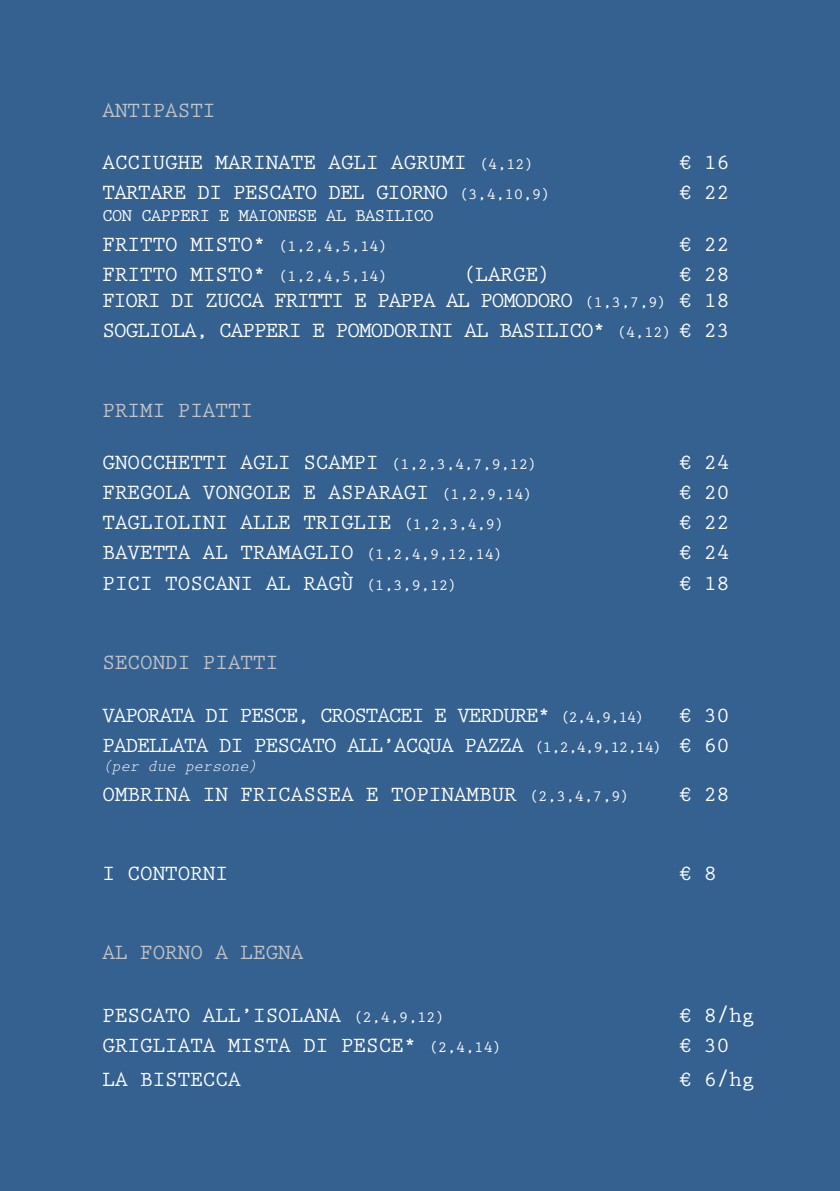
<style>
.page{position:relative;width:840px;height:1191px;background:#fff}
.page>*{position:absolute;margin:0;border:0;box-sizing:border-box;transform-origin:0 0}
.t1{font:700 22px "Prestige Elite Std";letter-spacing:-.03em;color:#fff}
.t2{font:700 22px/30px "Prestige Elite Std";letter-spacing:-.07em;color:#fff;text-align:right}
.t3{font:700 22px/26.4px "Prestige Elite Std";letter-spacing:-.08em;color:#fff;text-align:right}
.t4{font:700 22px "Prestige Elite Std";letter-spacing:-.03em;color:#c2c4c7}
.t5{font:700 22px "Prestige Elite Std";letter-spacing:-.06em;color:#fff}
.t6{font:700 18px "Prestige Elite Std";letter-spacing:-.06em;color:#fff}
.t7{font:italic 16px "Prestige Elite Std";letter-spacing:-.03em;color:#fff}
.s1{font-size:16px}
</style>
<div class="page">
<div style="left:0;top:0;width:839px;height:1191px;background:#356190"></div>
<p class="t4" style="left:102px;top:98px;width:115px">ANTIPASTI</p>
<p class="t1" style="left:102px;top:151px;width:433px">ACCIUGHE MARINATE AGLI AGRUMI <span class="s1">(4,12)</span></p>
<p class="t1" style="left:678px;top:151px;width:52px">€ 16</p>
<p class="t5" style="left:102px;top:181px;width:450px">TARTARE DI PESCATO DEL GIORNO <span class="s1">(3,4,10,9)</span></p>
<p class="t1" style="left:678px;top:181px;width:52px">€ 22</p>
<p class="t6" style="left:102px;top:206px;width:333px">CON CAPPERI E MAIONESE AL BASILICO</p>
<p class="t1" style="left:102px;top:232px;width:287px">FRITTO MISTO* <span class="s1">(1,2,4,5,14)</span></p>
<p class="t1" style="left:678px;top:232px;width:52px">€ 22</p>
<p class="t1" style="left:102px;top:262px;width:287px">FRITTO MISTO* <span class="s1">(1,2,4,5,14)</span></p>
<p class="t1" style="left:462px;top:262px;width:90px">(LARGE)</p>
<p class="t3" style="left:102px;top:262px;width:628px">€ 28<br>FIORI DI ZUCCA FRITTI E PAPPA AL POMODORO <span class="s1">(1,3,7,9)</span> € 18</p>
<p class="t2" style="left:102px;top:316px;width:628px">SOGLIOLA, CAPPERI E POMODORINI AL BASILICO* <span class="s1">(4,12)</span> € 23</p>
<p class="t4" style="left:102px;top:398px;width:153px">PRIMI PIATTI</p>
<p class="t1" style="left:102px;top:451px;width:436px">GNOCCHETTI AGLI SCAMPI <span class="s1">(1,2,3,4,7,9,12)</span></p>
<p class="t1" style="left:678px;top:451px;width:52px">€ 24</p>
<p class="t1" style="left:102px;top:481px;width:432px">FREGOLA VONGOLE E ASPARAGI <span class="s1">(1,2,9,14)</span></p>
<p class="t1" style="left:678px;top:481px;width:52px">€ 20</p>
<p class="t1" style="left:102px;top:511px;width:403px">TAGLIOLINI ALLE TRIGLIE <span class="s1">(1,2,3,4,9)</span></p>
<p class="t1" style="left:678px;top:511px;width:52px">€ 22</p>
<p class="t1" style="left:102px;top:541px;width:402px">BAVETTA AL TRAMAGLIO <span class="s1">(1,2,4,9,12,14)</span></p>
<p class="t1" style="left:678px;top:541px;width:52px">€ 24</p>
<p class="t1" style="left:102px;top:571px;width:357px">PICI TOSCANI AL RAGÙ <span class="s1">(1,3,9,12)</span></p>
<p class="t1" style="left:678px;top:571px;width:52px">€ 18</p>
<p class="t4" style="left:102px;top:650px;width:178px">SECONDI PIATTI</p>
<p class="t3" style="left:102px;top:702px;width:544px">VAPORATA DI PESCE, CROSTACEI E VERDURE* <span class="s1">(2,4,9,14)</span></p>
<p class="t2" style="left:102px;top:700px;width:628px">€ 30<br>PADELLATA DI PESCATO ALL’ACQUA PAZZA <span class="s1">(1,2,4,9,12,14)</span> € 60</p>
<p class="t7" style="left:102px;top:757px;width:157px">(per due persone)</p>
<p class="t1" style="left:102px;top:782px;width:529px">OMBRINA IN FRICASSEA E TOPINAMBUR <span class="s1">(2,3,4,7,9)</span></p>
<p class="t1" style="left:678px;top:782px;width:52px">€ 28</p>
<p class="t1" style="left:102px;top:861px;width:128px">I CONTORNI</p>
<p class="t1" style="left:678px;top:861px;width:40px">€ 8</p>
<p class="t4" style="left:102px;top:940px;width:203px">AL FORNO A LEGNA</p>
<p class="t1" style="left:102px;top:1003px;width:344px">PESCATO ALL’ISOLANA <span class="s1">(2,4,9,12)</span></p>
<p class="t1" style="left:678px;top:1003px;width:77px">€ 8/hg</p>
<p class="t1" style="left:102px;top:1033px;width:401px">GRIGLIATA MISTA DI PESCE* <span class="s1">(2,4,14)</span></p>
<p class="t1" style="left:678px;top:1033px;width:52px">€ 30</p>
<p class="t1" style="left:102px;top:1067px;width:140px">LA BISTECCA</p>
<p class="t1" style="left:678px;top:1067px;width:77px">€ 6/hg</p>
</div>
